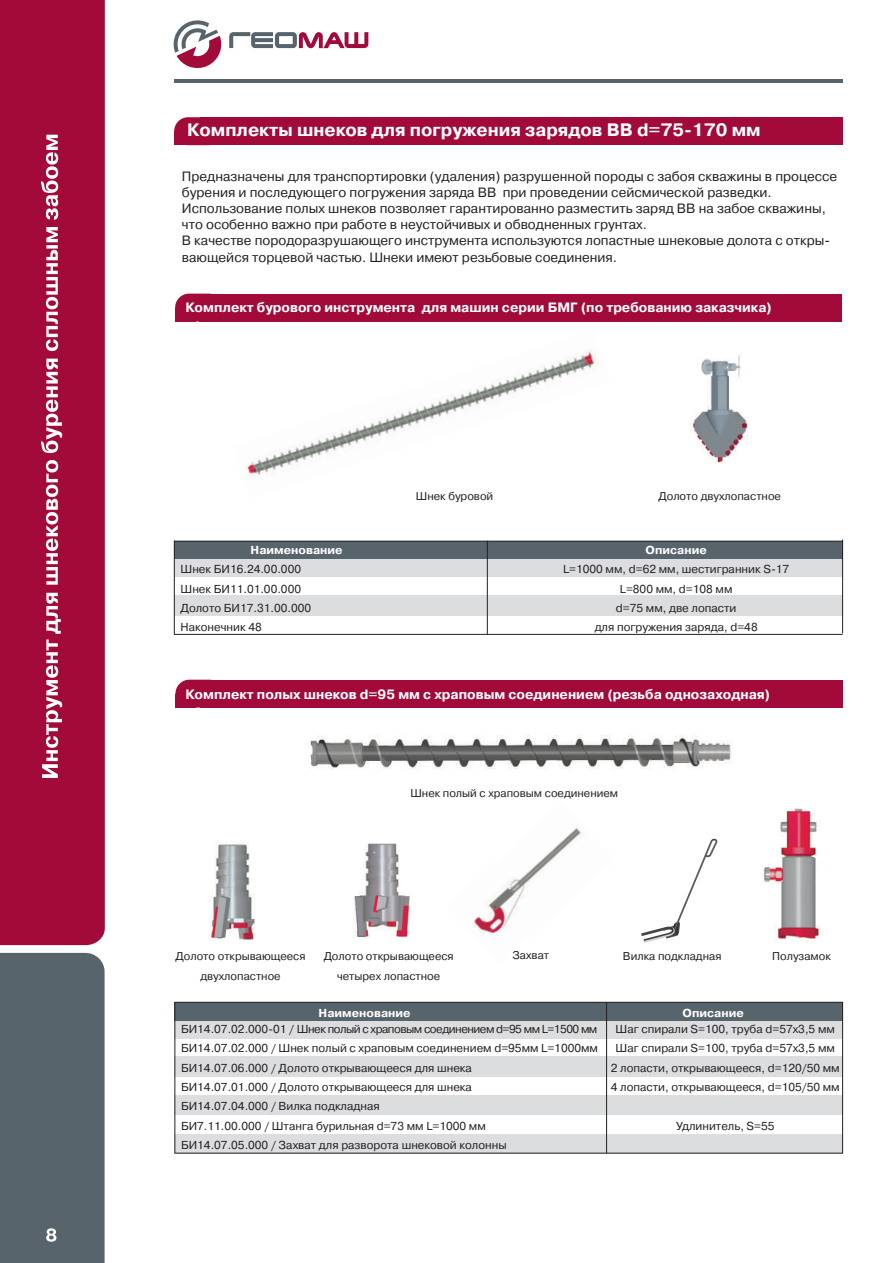
<style>
.page{position:relative;width:893px;height:1263px;background:#fff}
.page>*{position:absolute;margin:0;border:0;box-sizing:border-box;transform-origin:0 0}
.t1{font:700 18px "Pragmatica C";color:#fff}
.t2{font:13.5px/16.2px "Pragmatica C";color:#231f20}
.t3{font:700 13.5px "Pragmatica C";color:#fff}
.t4{font:11.55px/19.4px "Pragmatica C";color:#231f20}
.t5{font:700 11.55px "Pragmatica C";color:#fff}
.t6{font:11.25px/19.5px "Pragmatica C";color:#231f20;text-align:center}
</style>
<div class="page">
<img style="left:309px;top:735px;width:423px;height:35px">
<div style="left:0;top:0;width:105px;height:945px;background:#a20a3a"></div>
<svg style="left:42px;top:593px;width:20px;height:185px"></svg>
<svg style="left:46px;top:460px;width:12px;height:125px"></svg>
<svg style="left:41px;top:359px;width:21px;height:94px"></svg>
<svg style="left:46px;top:227px;width:12px;height:124px"></svg>
<svg style="left:41px;top:135px;width:17px;height:85px"></svg>
<hr style="left:174px;top:79px;width:669px;height:4px;background:#57646c">
<div style="left:0;top:953px;width:105px;height:310px;background:#57646c"></div>
<div style="left:201px;top:117px;width:642px;height:28px;background:#a20a3a"></div>
<div style="left:174px;top:117px;width:48px;height:28px;background:#a20a3a;border-radius:14px"></div>
<div style="left:174px;top:131px;width:21px;height:14px;background:#a20a3a"></div>
<div style="left:200px;top:294px;width:642px;height:28px;background:#a20a3a"></div>
<div style="left:175px;top:294px;width:48px;height:28px;background:#a20a3a;border-radius:14px"></div>
<div style="left:175px;top:308px;width:21px;height:14px;background:#a20a3a"></div>
<div style="left:200px;top:680px;width:642px;height:28px;background:#a20a3a"></div>
<div style="left:175px;top:680px;width:48px;height:28px;background:#a20a3a;border-radius:14px"></div>
<div style="left:175px;top:694px;width:21px;height:14px;background:#a20a3a"></div>
<svg style="left:173px;top:20px;width:49px;height:49px"></svg>
<svg style="left:229px;top:32px;width:139px;height:16px"></svg>
<div style="left:174px;top:541px;width:669px;height:19px;background:#57646c"></div>
<div style="left:174px;top:560px;width:669px;height:17px;background:#dcdddf"></div>
<div style="left:174px;top:596px;width:669px;height:20px;background:#dcdddf"></div>
<div style="left:175px;top:1002px;width:668px;height:19px;background:#57646c"></div>
<div style="left:175px;top:1021px;width:668px;height:17px;background:#dcdddf"></div>
<div style="left:175px;top:1057px;width:668px;height:20px;background:#dcdddf"></div>
<div style="left:175px;top:1095px;width:668px;height:20px;background:#dcdddf"></div>
<div style="left:175px;top:1134px;width:668px;height:19px;background:#dcdddf"></div>
<img style="left:763px;top:808px;width:58px;height:133px">
<img style="left:353px;top:843px;width:57px;height:94px">
<img style="left:473px;top:827px;width:110px;height:108px">
<img style="left:209px;top:842px;width:46px;height:98px">
<img style="left:246px;top:350px;width:352px;height:126px">
<img style="left:690px;top:355px;width:58px;height:108px">
<img style="left:641px;top:838px;width:77px;height:105px">
<h1 class="t1" style="left:187px;top:120px;width:575px">Комплекты шнеков для погружения зарядов ВВ d=75-170 мм</h1>
<p class="t2" style="left:182px;top:168px;width:657px">Предназначены для транспортировки (удаления) разрушенной породы с забоя скважины в процессе бурения и последующего погружения заряда ВВ при проведении сейсмической разведки.<br>Использование полых шнеков позволяет гарантированно разместить заряд ВВ на забое скважины, что особенно важно при работе в неустойчивых и обводненных грунтах.<br>В качестве породоразрушающего инструмента используются лопастные шнековые долота с откры&shy;вающейся торцевой частью. Шнеки имеют резьбовые соединения.</p>
<p class="t3" style="left:185px;top:299px;width:588px">Комплект бурового инструмента для машин серии БМГ (по требованию заказчика)</p>
<p class="t5" style="left:251px;top:544px;width:94px">Наименование</p>
<p class="t4" style="left:181px;top:560px;width:132px">Шнек БИ16.24.00.000<br>Шнек БИ11.01.00.000<br>Долото БИ17.31.00.000<br>Наконечник 48</p>
<p class="t6" style="left:416px;top:487px;width:79px">Шнек буровой</p>
<p class="t6" style="left:658px;top:487px;width:124px">Долото двухлопастное</p>
<p class="t5" style="left:645px;top:544px;width:63px">Описание</p>
<p class="t4" style="left:563px;top:560px;width:228px;text-align:center">L=1000 мм, d=62 мм, шестигранник S-17<br>L=800 мм, d=108 мм<br>d=75 мм, две лопасти<br>для погружения заряда, d=48</p>
<p class="t3" style="left:185px;top:687px;width:586px">Комплект полых шнеков d=95 мм с храповым соединением (резьба однозаходная)</p>
<p class="t6" style="left:410px;top:783px;width:209px">Шнек полый с храповым соединением</p>
<p class="t6" style="left:176px;top:947px;width:132px">Долото открывающееся двухлопастное</p>
<p class="t6" style="left:324px;top:947px;width:132px">Долото открывающееся четырех лопастное</p>
<p class="t6" style="left:512px;top:945px;width:38px">Захват</p>
<p class="t6" style="left:623px;top:947px;width:100px">Вилка подкладная</p>
<p class="t6" style="left:772px;top:947px;width:60px">Полузамок</p>
<p class="t5" style="left:319px;top:1006px;width:94px">Наименование</p>
<p class="t5" style="left:682px;top:1006px;width:63px">Описание</p>
<p class="t4" style="left:181px;top:1019px;width:418px">БИ14.07.02.000-01 / Шнек полый с храповым соединением d=95 мм L=1500 мм БИ14.07.02.000 / Шнек полый с храповым соединением d=95мм L=1000мм БИ14.07.06.000 / Долото открывающееся для шнека<br>БИ14.07.01.000 / Долото открывающееся для шнека<br>БИ14.07.04.000 / Вилка подкладная<br>БИ7.11.00.000 / Штанга бурильная d=73 мм L=1000 мм<br>БИ14.07.05.000 / Захват для разворота шнековой колонны</p>
<p class="t4" style="left:611px;top:1019px;width:230px;text-align:center">Шаг спирали S=100, труба d=57х3,5 мм Шаг спирали S=100, труба d=57х3,5 мм 2 лопасти, открывающееся, d=120/50 мм 4 лопасти, открывающееся, d=105/50 мм</p>
<p class="t4" style="left:676px;top:1116px;width:100px">Удлинитель, S=55</p>
</div>
